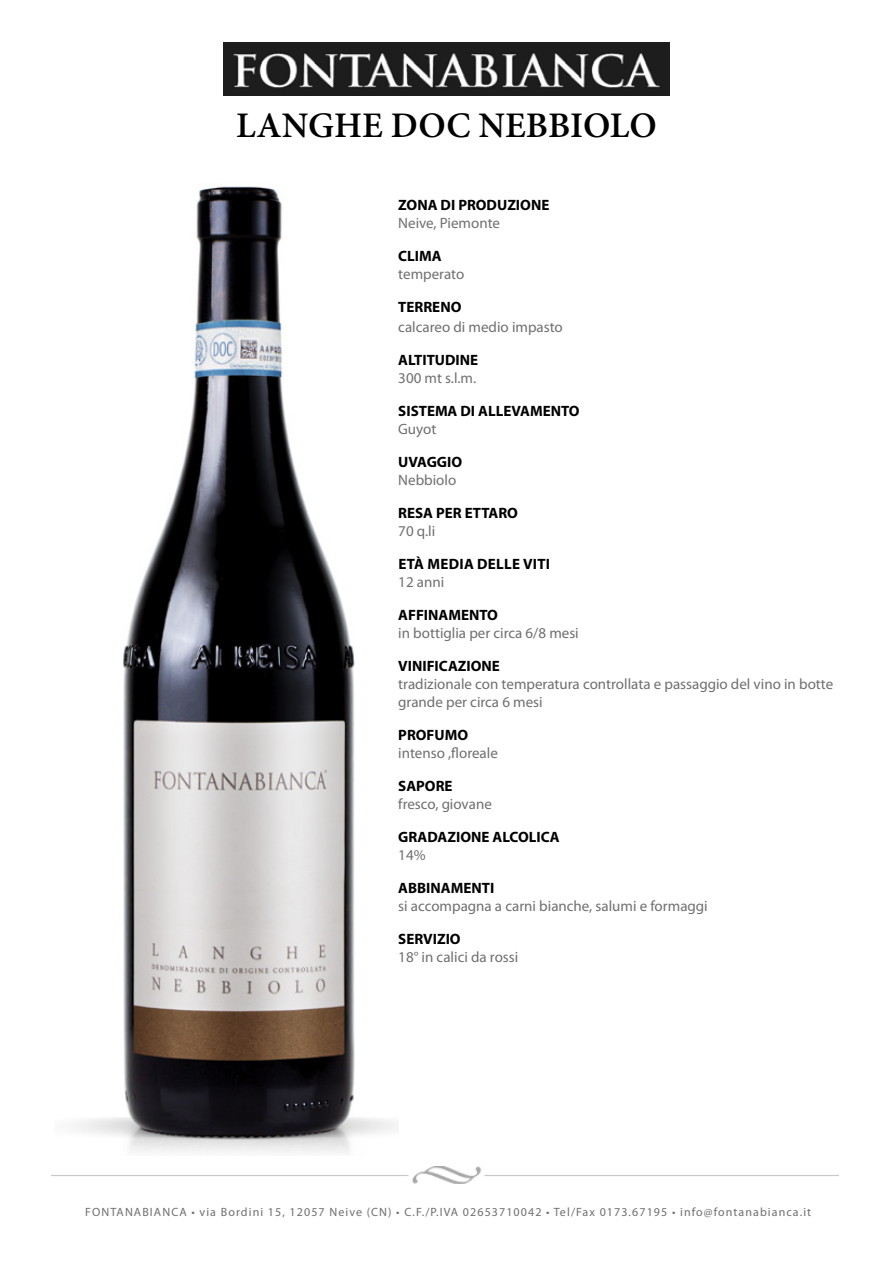
<style>
.page{position:relative;width:893px;height:1263px;background:#fff}
.page>*{position:absolute;margin:0;border:0;box-sizing:border-box;transform-origin:0 0}
.t1{font:600 36px "Minion Pro";color:#000}
.t2{font:15px/18px "Myriad Pro";color:#706f6f}
.t3{font:700 15px "Myriad Pro";color:#000}
.t4{font:700 15px "Myriad Pro";letter-spacing:.02em;color:#000}
.t5{font:12px "Myriad Pro";letter-spacing:.09em;color:#706f6f}
</style>
<div class="page">
<img style="left:224px;top:43px;width:445px;height:52px">
<img style="left:51px;top:1166px;width:788px;height:17px">
<img style="left:73px;top:186px;width:325px;height:967px">
<h1 class="t1" style="left:236px;top:100px;width:422px">LANGHE DOC NEBBIOLO</h1>
<p class="t3" style="left:398px;top:195px;width:153px">ZONA DI PRODUZIONE</p>
<p class="t2" style="left:398px;top:214px;width:103px">Neive, Piemonte</p>
<p class="t3" style="left:398px;top:246px;width:45px">CLIMA</p>
<p class="t2" style="left:398px;top:265px;width:68px">temperato</p>
<p class="t3" style="left:398px;top:297px;width:65px">TERRENO</p>
<p class="t2" style="left:398px;top:317px;width:166px">calcareo di medio impasto</p>
<p class="t3" style="left:398px;top:350px;width:81px">ALTITUDINE</p>
<p class="t2" style="left:398px;top:368px;width:79px">300 mt s.l.m.</p>
<p class="t3" style="left:398px;top:401px;width:183px">SISTEMA DI ALLEVAMENTO</p>
<p class="t2" style="left:398px;top:419px;width:40px">Guyot</p>
<p class="t3" style="left:398px;top:452px;width:65px">UVAGGIO</p>
<p class="t2" style="left:398px;top:470px;width:59px">Nebbiolo</p>
<p class="t3" style="left:398px;top:503px;width:121px">RESA PER ETTARO</p>
<p class="t2" style="left:398px;top:521px;width:39px">70 q.li</p>
<p class="t4" style="left:398px;top:554px;width:153px">ETÀ MEDIA DELLE VITI</p>
<p class="t2" style="left:398px;top:572px;width:47px">12 anni</p>
<p class="t3" style="left:398px;top:605px;width:101px">AFFINAMENTO</p>
<p class="t2" style="left:398px;top:623px;width:182px">in bottiglia per circa 6/8 mesi</p>
<p class="t3" style="left:398px;top:656px;width:103px">VINIFICAZIONE</p>
<p class="t2" style="left:398px;top:674px;width:436px">tradizionale con temperatura controllata e passaggio del vino in botte grande per circa 6 mesi</p>
<p class="t3" style="left:398px;top:725px;width:71px">PROFUMO</p>
<p class="t2" style="left:398px;top:743px;width:101px">intenso ,floreale</p>
<p class="t3" style="left:398px;top:776px;width:56px">SAPORE</p>
<p class="t2" style="left:398px;top:794px;width:95px">fresco, giovane</p>
<p class="t3" style="left:398px;top:827px;width:163px">GRADAZIONE ALCOLICA</p>
<p class="t2" style="left:398px;top:845px;width:29px">14%</p>
<p class="t3" style="left:398px;top:878px;width:97px">ABBINAMENTI</p>
<p class="t2" style="left:398px;top:896px;width:311px">si accompagna a carni bianche, salumi e formaggi</p>
<p class="t3" style="left:398px;top:929px;width:64px">SERVIZIO</p>
<p class="t2" style="left:398px;top:947px;width:122px">18° in calici da rossi</p>
<p class="t5" style="left:85px;top:1205px;width:727px">FONTANABIANCA • via Bordini 15, 12057 Neive (CN) • C.F./P.IVA 02653710042 • Tel/Fax 0173.67195 • info@fontanabianca.it</p>
</div>
